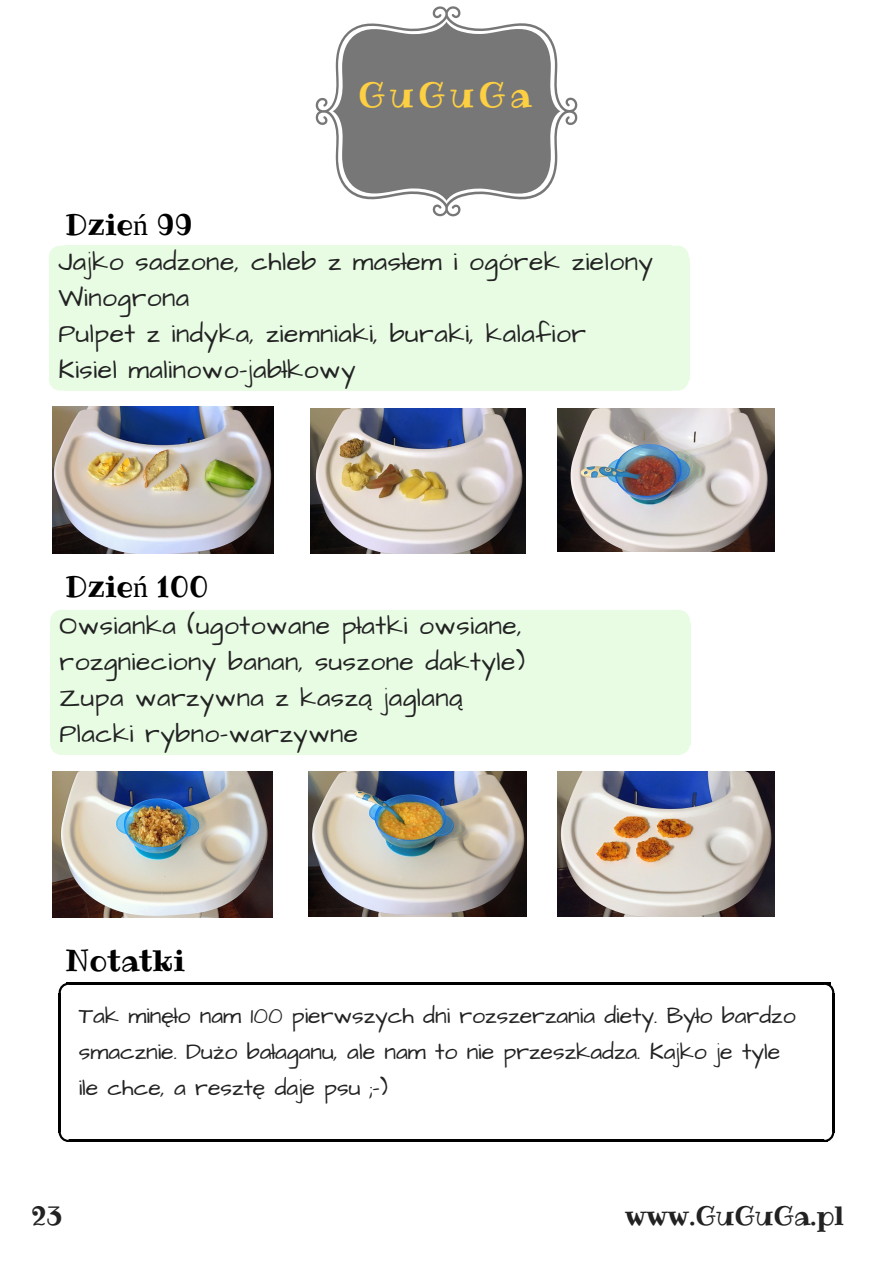
<style>
.page{position:relative;width:893px;height:1263px;background:#fff}
.page>*{position:absolute;margin:0;border:0;box-sizing:border-box;transform-origin:0 0}
.t1{font:34.65px "Ribeye";letter-spacing:.13em;color:#fdcf42}
.t2{font:29.7px "Ribeye";color:#000}
.t3{font:26.4px/36px "Architects Daughter";letter-spacing:.02em;color:#222}
.t4{font:26.4px "Ribeye";color:#222}
.t5{font:23.1px/36px "Architects Daughter";color:#222}
.s1{font-family:"Liberation Serif"}
</style>
<div class="page">
<svg style="left:672px;top:246px;width:16px;height:13px"></svg>
<div style="left:52px;top:259px;width:637px;height:121px;background:#e8fce4"></div>
<div style="left:66px;top:246px;width:606px;height:18px;background:#e8fce4"></div>
<svg style="left:49px;top:246px;width:17px;height:18px"></svg>
<div style="left:49px;top:264px;width:17px;height:111px;background:#e8fce4"></div>
<div style="left:66px;top:374px;width:606px;height:17px;background:#e8fce4"></div>
<svg style="left:49px;top:375px;width:17px;height:16px"></svg>
<svg style="left:672px;top:380px;width:16px;height:11px"></svg>
<svg style="left:673px;top:610px;width:17px;height:13px"></svg>
<div style="left:53px;top:623px;width:637px;height:121px;background:#e8fce4"></div>
<div style="left:67px;top:610px;width:606px;height:18px;background:#e8fce4"></div>
<svg style="left:50px;top:610px;width:17px;height:18px"></svg>
<div style="left:50px;top:628px;width:17px;height:111px;background:#e8fce4"></div>
<div style="left:67px;top:738px;width:606px;height:17px;background:#e8fce4"></div>
<svg style="left:50px;top:739px;width:17px;height:16px"></svg>
<svg style="left:673px;top:744px;width:17px;height:11px"></svg>
<hr style="left:68px;top:1140px;width:760px;height:2px;background:#000">
<hr style="left:59px;top:993px;width:2px;height:139px;background:#000">
<hr style="left:832px;top:993px;width:2px;height:139px;background:#000">
<svg style="left:823px;top:1132px;width:11px;height:10px"></svg>
<svg style="left:59px;top:1132px;width:10px;height:10px"></svg>
<hr style="left:66px;top:983px;width:764px;height:2px;background:#000">
<svg style="left:824px;top:983px;width:10px;height:10px"></svg>
<svg style="left:59px;top:983px;width:10px;height:10px"></svg>
<svg style="left:315px;top:6px;width:262px;height:210px"></svg>
<svg style="left:333px;top:22px;width:227px;height:179px;background:#8a8a8a"></svg>
<img style="left:53px;top:407px;width:220px;height:146px">
<img style="left:310px;top:408px;width:215px;height:145px">
<img style="left:558px;top:408px;width:216px;height:144px">
<img style="left:53px;top:771px;width:219px;height:146px">
<img style="left:308px;top:771px;width:218px;height:145px">
<img style="left:558px;top:771px;width:216px;height:145px">
<p class="t2" style="left:65px;top:204px;width:129px">Dzie<span class="s1">ń</span> 99</p>
<h1 class="t1" style="left:358px;top:71px;width:175px">GuGuGa</h1>
<p class="t3" style="left:58px;top:244px;width:596px">Jajko sadzone, chleb z masłem i ogórek zielony<br>Winogrona<br>Pulpet z indyka, ziemniaki, buraki, kalafior<br>Kisiel malinowo-jabłkowy</p>
<p class="t2" style="left:65px;top:566px;width:145px">Dzie<span class="s1">ń</span> 100</p>
<p class="t3" style="left:60px;top:608px;width:467px">Owsianka (ugotowane płatki owsiane, rozgnieciony banan, suszone daktyle)<br>Zupa warzywna z kaszą jaglaną<br>Placki rybno-warzywne</p>
<p class="t2" style="left:65px;top:940px;width:121px">Notatki</p>
<p class="t5" style="left:79px;top:999px;width:718px">Tak minęło nam 100 pierwszych dni rozszerzania diety. Było bardzo smacznie. Dużo bałaganu, ale nam to nie przeszkadza. Kajko je tyle ile chce, a resztę daje psu ;-)</p>
<p class="t4" style="left:31px;top:1198px;width:33px">23</p>
<p class="t4" style="left:625px;top:1198px;width:220px">www.GuGuGa.pl</p>
</div>
